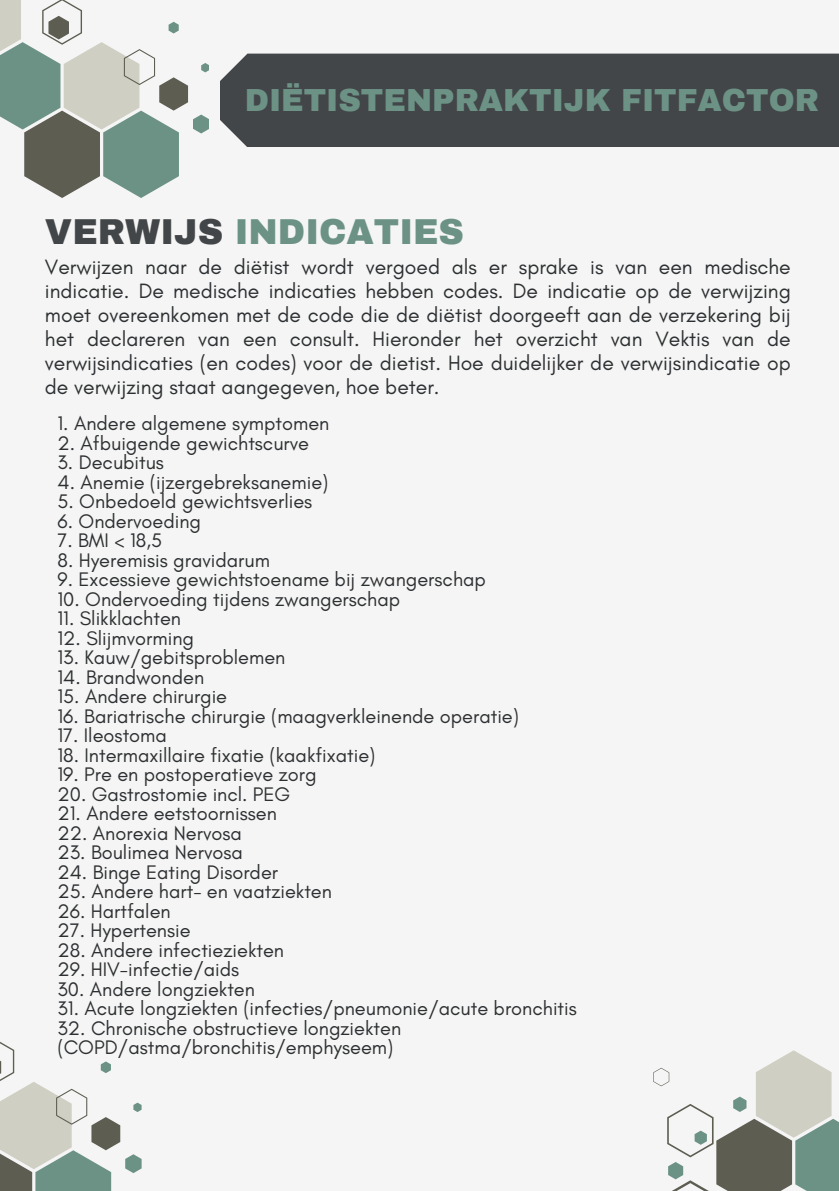
<style>
.page{position:relative;width:839px;height:1191px;background:#fff}
.page>*{position:absolute;margin:0;border:0;box-sizing:border-box;transform-origin:0 0}
.t1{font:900 35.2px "Archivo";color:#6c9286}
.t2{font:900 31.2px "Archivo";color:#6c9286}
.t3{font:21.2px/24px "Glacial Indifference";color:#2d3032;text-align:justify}
.t4{font:20px "Glacial Indifference";color:#2d3032}
.s1{color:#434648}
</style>
<div class="page">
<div style="left:0;top:0;width:838px;height:1191px;background:#f5f5f5"></div>
<svg style="left:0;top:0;width:209px;height:198px"></svg>
<div style="left:220px;top:54px;width:618px;height:93px;background:#434648"></div>
<svg style="left:653px;top:1050px;width:185px;height:141px"></svg>
<svg style="left:0;top:1042px;width:141px;height:149px"></svg>
<p class="t2" style="left:245px;top:83px;width:576px">DIËTISTENPRAKTIJK FITFACTOR</p>
<p class="t1" style="left:45px;top:213px;width:420px"><span class="s1">VERWIJS</span> INDICATIES</p>
<p class="t3" style="left:45px;top:254px;width:747px">Verwijzen naar de diëtist wordt vergoed als er sprake is van een medische indicatie. De medische indicaties hebben codes. De indicatie op de verwijzing moet overeenkomen met de code die de diëtist doorgeeft aan de verzekering bij het declareren van een consult. Hieronder het overzicht van Vektis van de verwijsindicaties (en codes) voor de dietist. Hoe duidelijker de verwijsindicatie op de verwijzing staat aangegeven, hoe beter.</p>
<p class="t4" style="left:58px;top:411px;width:273px">1. Andere algemene symptomen</p>
<p class="t4" style="left:58px;top:431px;width:253px">2. Afbuigende gewichtscurve</p>
<p class="t4" style="left:58px;top:450px;width:108px">3. Decubitus</p>
<p class="t4" style="left:58px;top:470px;width:272px">4. Anemie (ijzergebreksanemie)</p>
<p class="t4" style="left:58px;top:489px;width:256px">5. Onbedoeld gewichtsverlies</p>
<p class="t4" style="left:58px;top:509px;width:145px">6. Ondervoeding</p>
<p class="t4" style="left:58px;top:528px;width:106px">7. BMI &lt; 18,5</p>
<p class="t4" style="left:58px;top:548px;width:214px">8. Hyeremisis gravidarum</p>
<p class="t4" style="left:58px;top:567px;width:430px">9. Excessieve gewichtstoename bij zwangerschap</p>
<p class="t4" style="left:58px;top:587px;width:344px">10. Ondervoeding tijdens zwangerschap</p>
<p class="t4" style="left:58px;top:606px;width:125px">11. Slikklachten</p>
<p class="t4" style="left:58px;top:626px;width:138px">12. Slijmvorming</p>
<p class="t4" style="left:58px;top:645px;width:229px">13. Kauw/gebitsproblemen</p>
<p class="t4" style="left:58px;top:665px;width:148px">14. Brandwonden</p>
<p class="t4" style="left:58px;top:684px;width:171px">15. Andere chirurgie</p>
<p class="t4" style="left:58px;top:704px;width:463px">16. Bariatrische chirurgie (maagverkleinende operatie)</p>
<p class="t4" style="left:58px;top:723px;width:111px">17. Ileostoma</p>
<p class="t4" style="left:58px;top:743px;width:319px">18. Intermaxillaire fixatie (kaakfixatie)</p>
<p class="t4" style="left:58px;top:762px;width:260px">19. Pre en postoperatieve zorg</p>
<p class="t4" style="left:58px;top:782px;width:234px">20. Gastrostomie incl. PEG</p>
<p class="t4" style="left:58px;top:801px;width:221px">21. Andere eetstoornissen</p>
<p class="t4" style="left:58px;top:821px;width:186px">22. Anorexia Nervosa</p>
<p class="t4" style="left:58px;top:840px;width:187px">23. Boulimea Nervosa</p>
<p class="t4" style="left:58px;top:860px;width:222px">24. Binge Eating Disorder</p>
<p class="t4" style="left:58px;top:879px;width:276px">25. Andere hart- en vaatziekten</p>
<p class="t4" style="left:58px;top:899px;width:115px">26. Hartfalen</p>
<p class="t4" style="left:58px;top:918px;width:135px">27. Hypertensie</p>
<p class="t4" style="left:58px;top:938px;width:228px">28. Andere infectieziekten</p>
<p class="t4" style="left:58px;top:957px;width:183px">29. HIV-infectie/aids</p>
<p class="t4" style="left:58px;top:977px;width:199px">30. Andere longziekten</p>
<p class="t4" style="left:58px;top:996px;width:520px">31. Acute longziekten (infecties/pneumonie/acute bronchitis</p>
<p class="t4" style="left:58px;top:1016px;width:345px">32. Chronische obstructieve longziekten</p>
<p class="t4" style="left:58px;top:1035px;width:337px">(COPD/astma/bronchitis/emphyseem)</p>
</div>
